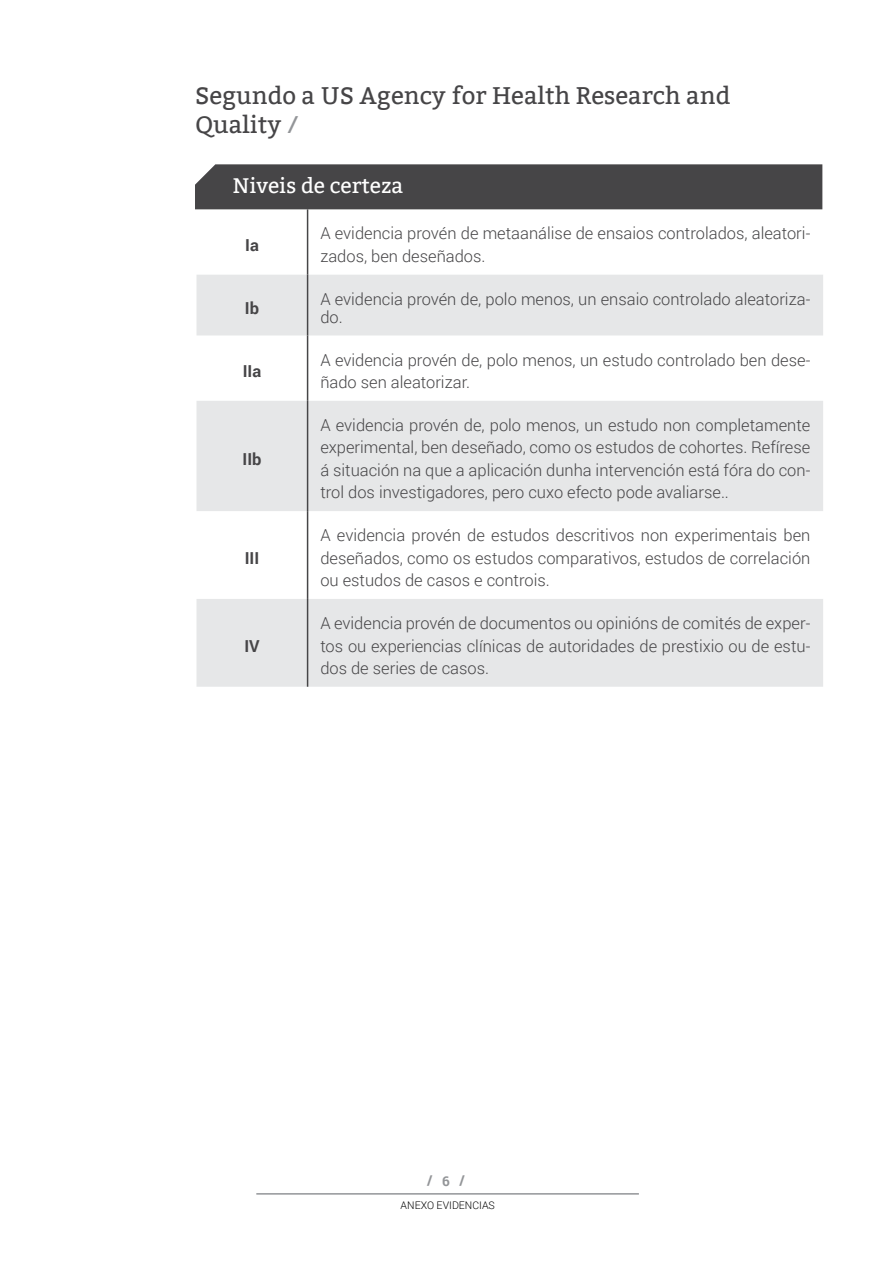
<style>
.page{position:relative;width:893px;height:1263px;background:#fff}
.page>*{position:absolute;margin:0;border:0;box-sizing:border-box;transform-origin:0 0}
.t1{font:24px/28.5px "Bitter";color:#464547}
.t2{font:21px "Bitter";color:#fff}
.t3{font:300 16.5px/22.5px "Roboto";color:#464547}
.t4{font:700 16.5px "Roboto";color:#464547}
.t5{font:700 13.5px "Roboto";color:#939598}
.t6{font:300 10.5px "Roboto";color:#000}
.s1{color:#939598}
</style>
<div class="page">
<hr style="left:256px;top:1193px;width:383px;height:1px;background:#939598">
<div style="left:195px;top:164px;width:627px;height:45px;background:#464547"></div>
<svg style="left:196px;top:275px;width:627px;height:412px;fill:#e6e7e8"></svg>
<hr style="left:307px;top:209px;width:1px;height:66px;background:#464547">
<hr style="left:307px;top:275px;width:1px;height:60px;background:#464547">
<hr style="left:307px;top:335px;width:1px;height:66px;background:#464547">
<hr style="left:307px;top:401px;width:1px;height:110px;background:#464547">
<hr style="left:307px;top:511px;width:1px;height:88px;background:#464547">
<hr style="left:307px;top:599px;width:1px;height:88px;background:#464547">
<h1 class="t1" style="left:195px;top:82px;width:537px">Segundo a US Agency for Health Research and<br>Quality <span class="s1">/</span></h1>
<p class="t2" style="left:233px;top:173px;width:172px">Niveis de certeza</p>
<p class="t4" style="left:245px;top:233px;width:15px">Ia</p>
<p class="t3" style="left:320px;top:222px;width:492px">A evidencia provén de metaanálise de ensaios controlados, aleatori&shy;zados, ben deseñados.</p>
<p class="t4" style="left:245px;top:296px;width:16px">Ib</p>
<p class="t3" style="left:320px;top:289px;width:492px;line-height:18px">A evidencia provén de, polo menos, un ensaio controlado aleatoriza&shy;do.</p>
<p class="t4" style="left:243px;top:359px;width:20px">IIa</p>
<p class="t4" style="left:243px;top:447px;width:20px">IIb</p>
<p class="t4" style="left:245px;top:546px;width:16px">III</p>
<p class="t4" style="left:244px;top:634px;width:17px">IV</p>
<p class="t3" style="left:320px;top:348px;width:491px">A evidencia provén de, polo menos, un estudo controlado ben dese&shy;ñado sen aleatorizar.</p>
<p class="t3" style="left:320px;top:413px;width:492px;text-align:justify">A evidencia provén de, polo menos, un estudo non completamente experimental, ben deseñado, como os estudos de cohortes. Refírese á situación na que a aplicación dunha intervención está fóra do con&shy;trol dos investigadores, pero cuxo efecto pode avaliarse..</p>
<p class="t3" style="left:320px;top:523px;width:492px;text-align:justify">A evidencia provén de estudos descritivos non experimentais ben deseñados, como os estudos comparativos, estudos de correlación ou estudos de casos e controis.</p>
<p class="t3" style="left:320px;top:611px;width:492px;text-align:justify">A evidencia provén de documentos ou opinións de comités de exper&shy;tos ou experiencias clínicas de autoridades de prestixio ou de estu&shy;dos de series de casos.</p>
<p class="t5" style="left:427px;top:1170px;width:7px">/</p>
<p class="t5" style="left:460px;top:1170px;width:7px">/</p>
<p class="t5" style="left:442px;top:1172px;width:9px">6</p>
<p class="t6" style="left:401px;top:1198px;width:96px">ANEXO EVIDENCIAS</p>
</div>
